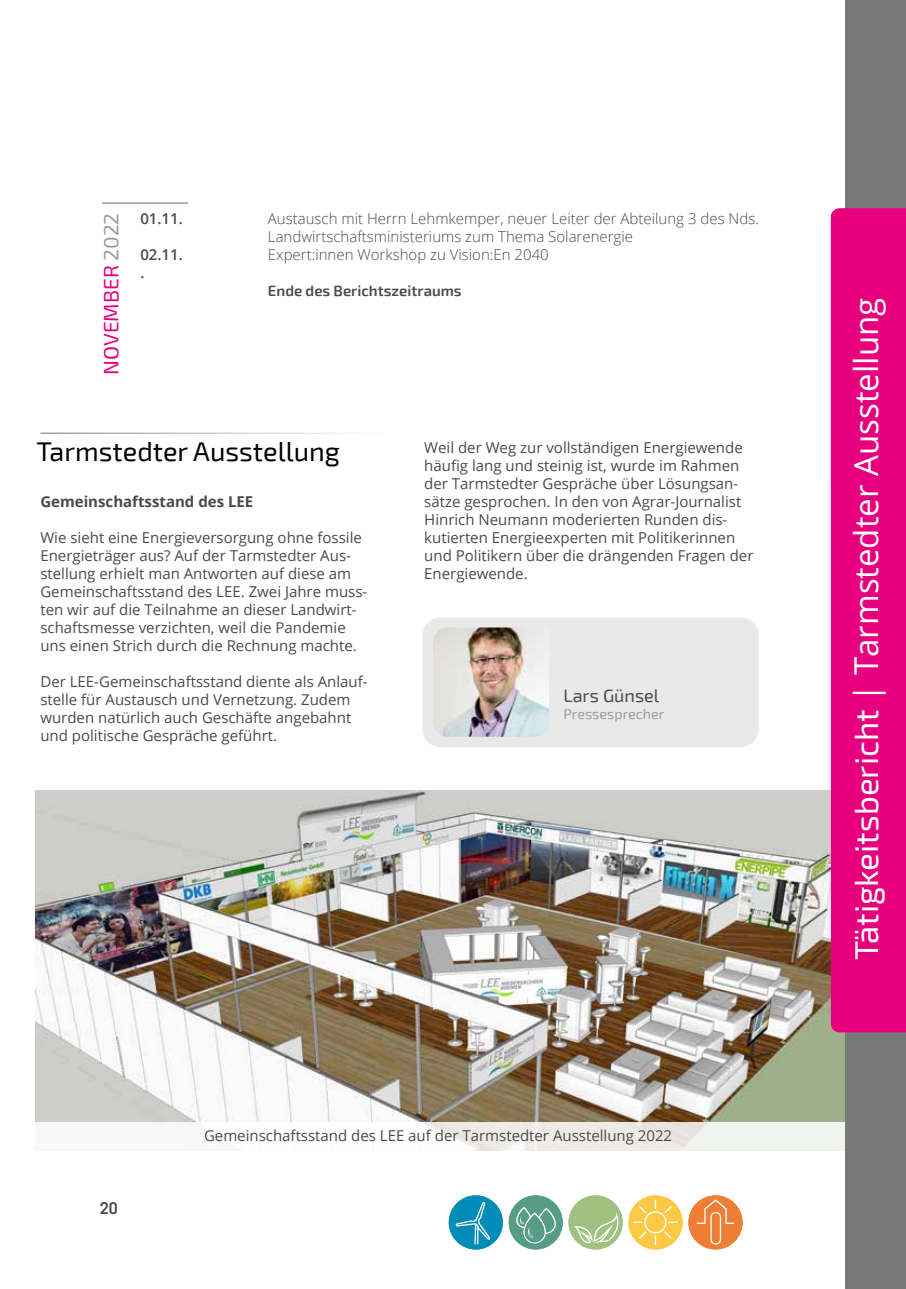
<style>
.page{position:relative;width:906px;height:1289px;background:#fff}
.page>*{position:absolute;margin:0;border:0;box-sizing:border-box;transform-origin:0 0}
.t1{font:33px "Open Sans";color:#fff}
.t2{font:27px "Exo 2";color:#000}
.t3{font:21px "Exo 2";color:#e6007d}
.t4{font:18px "Exo 2";color:#4a4a49}
.t5{font:15px/18px "Open Sans";color:#4a4a49}
.t6{font:300 15px/18px "Open Sans";color:#4a4a49}
.t7{font:700 15px "Open Sans";color:#4a4a49}
.t8{font:600 15px "Exo 2";color:#4a4a49}
.t9{font:600 15px/18px "Open Sans";color:#4a4a49}
.t10{font:600 15px "Cooper Hewitt";color:#4a4a49}
.t11{font:14.25px "Exo 2";color:#9d9d9c}
.s1{color:#9d9d9c}
.s2{font-family:"Exo 2"}
</style>
<div class="page">
<img style="left:36px;top:790px;width:809px;height:331px">
<svg style="left:35px;top:1121px;width:810px;height:30px"></svg>
<div style="left:845px;top:0;width:61px;height:1288px;background:#797979"></div>
<svg style="left:688px;top:1195px;width:54px;height:54px"></svg>
<svg style="left:628px;top:1195px;width:54px;height:54px"></svg>
<svg style="left:509px;top:1195px;width:113px;height:54px"></svg>
<svg style="left:449px;top:1195px;width:54px;height:54px"></svg>
<div style="left:422px;top:617px;width:336px;height:130px;background:#e9e9e9;border-radius:18px"></div>
<img style="left:433px;top:627px;width:116px;height:109px">
<div style="left:831px;top:208px;width:75px;height:824px;background:#e6007d"></div>
<hr style="left:40px;top:432px;width:346px;height:2px;background:#9d9d9c">
<hr style="left:102px;top:202px;width:86px;height:2px;background:#9d9d9c">
<h3 class="t3" style="left:96px;top:375px;width:164px;rotate:-90deg">NOVEMBER <span class="s1">2022</span></h3>
<p class="t9" style="left:140px;top:209px;width:44px">01.11.</p>
<p class="t9" style="left:140px;top:245px;width:44px">02.11. .</p>
<p class="t6" style="left:268px;top:209px;width:492px">Austausch mit Herrn Lehmkemper, neuer Leiter der Abteilung 3 des Nds.<br>Landwirtschaftsministeriums zum Thema Solarenergie<br>Expert:innen Workshop zu Vision:En 2040</p>
<p class="t8" style="left:268px;top:279px;width:195px">Ende des Berichtszeitraums</p>
<h2 class="t2" style="left:36px;top:433px;width:305px">Tarmstedter Ausstellung</h2>
<p class="t7" style="left:40px;top:491px;width:214px">Gemeinschaftsstand des LEE</p>
<p class="t5" style="left:40px;top:528px;width:328px">Wie sieht eine Energieversorgung ohne fossile Energieträger aus? Auf der Tarmstedter Aus&shy;stellung erhielt man Antworten auf diese am Gemeinschaftsstand des LEE. Zwei Jahre muss&shy;ten wir auf die Teilnahme an dieser Landwirt&shy;schaftsmesse verzichten, weil die Pandemie uns einen Strich durch die Rechnung machte.</p>
<p class="t5" style="left:40px;top:672px;width:329px">Der LEE-Gemeinschaftsstand diente als Anlauf&shy;stelle für Austausch und Vernetzung. Zudem wurden natürlich auch Geschäfte angebahnt und politische Gespräche geführt.</p>
<p class="t5" style="left:424px;top:438px;width:331px">Weil der Weg zur vollständigen Energiewende häufig lang und steinig ist, wurde im Rahmen der Tarmstedter Gespräche über Lösungsan&shy;sätze gesprochen. In den von Agrar-Journalist Hinrich Neumann moderierten Runden dis&shy;kutierten Energieexperten mit Politikerinnen und Politikern über die drängenden Fragen der Energiewende.</p>
<p class="t4" style="left:563px;top:683px;width:97px">Lars Günsel</p>
<p class="t11" style="left:563px;top:704px;width:103px">Pressesprecher</p>
<p class="t10" style="left:100px;top:1199px;width:19px">20</p>
<p class="t5" style="left:204px;top:1126px;width:470px">Gemeinschaftsstand des LEE auf der Tarmstedter Ausstellung 2022</p>
<h1 class="t1" style="left:843px;top:960px;width:664px;rotate:-90deg"><span class="s2">Tätigkeitsbericht</span> | Tarmstedter Ausstellung</h1>
</div>
